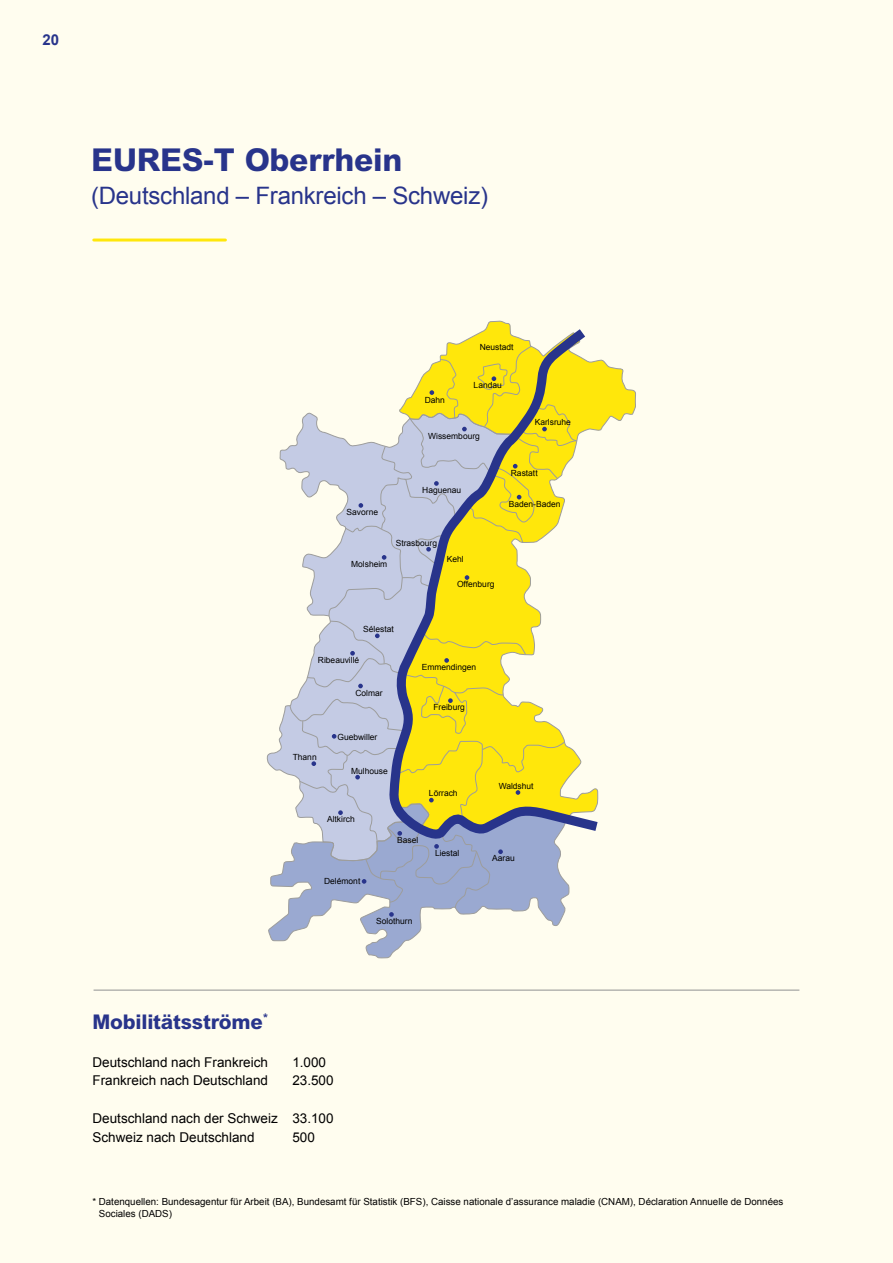
<style>
.page{position:relative;width:893px;height:1263px;background:#fffdef}
.page>*{position:absolute;margin:0;border:0;box-sizing:border-box;transform-origin:0 0}
.t1{font:800 31.5px "Arial";letter-spacing:-.01em;color:#28348b}
.t2{font:24px "Arial";letter-spacing:-.01em;color:#28348b}
.t3{font:800 20.25px "Arial";letter-spacing:-.01em;color:#28348b}
.t4{font:700 15px "Arial";color:#28348b}
.t5{font:13.5px "Arial";color:#000}
.t6{font:9.75px/12px "Arial";color:#000}
.t7{font:8.4px "Arial";color:#000}
</style>
<div class="page">
<svg style="left:487px;top:321px;width:149px;height:102px"></svg>
<svg style="left:268px;top:861px;width:295px;height:98px"></svg>
<svg style="left:267px;top:446px;width:22px;height:329px"></svg>
<svg style="left:446px;top:324px;width:160px;height:507px"></svg>
<svg style="left:289px;top:346px;width:288px;height:571px"></svg>
<hr style="left:94px;top:239px;width:131px;height:3px;background:#ffe70b">
<hr style="left:94px;top:989px;width:705px;height:2px;background:#9d9d9c">
<h3 class="t4" style="left:43px;top:30px;width:18px">20</h3>
<h1 class="t1" style="left:91px;top:141px;width:313px">EURES-T Oberrhein</h1>
<h1 class="t2" style="left:91px;top:180px;width:399px">(Deutschland – Frankreich – Schweiz)</h1>
<p class="t7" style="left:480px;top:342px;width:35px">Neustadt</p>
<p class="t7" style="left:474px;top:380px;width:30px">Landau</p>
<p class="t7" style="left:425px;top:394px;width:22px">Dahn</p>
<p class="t7" style="left:428px;top:430px;width:53px">Wissembourg</p>
<p class="t7" style="left:535px;top:417px;width:38px">Karlsruhe</p>
<p class="t7" style="left:347px;top:507px;width:33px">Savorne</p>
<p class="t7" style="left:422px;top:485px;width:41px">Haguenau</p>
<p class="t7" style="left:351px;top:558px;width:38px">Molsheim</p>
<p class="t7" style="left:396px;top:537px;width:43px">Strasbourg</p>
<p class="t7" style="left:447px;top:553px;width:18px">Kehl</p>
<p class="t7" style="left:457px;top:579px;width:39px">Offenburg</p>
<p class="t7" style="left:511px;top:467px;width:28px">Rastatt</p>
<p class="t7" style="left:509px;top:498px;width:53px">Baden-Baden</p>
<p class="t7" style="left:363px;top:624px;width:32px">Sélestat</p>
<p class="t7" style="left:318px;top:655px;width:43px">Ribeauvillé</p>
<p class="t7" style="left:355px;top:687px;width:29px">Colmar</p>
<p class="t7" style="left:337px;top:731px;width:41px">Guebwiller</p>
<p class="t7" style="left:293px;top:752px;width:25px">Thann</p>
<p class="t7" style="left:351px;top:765px;width:38px">Mulhouse</p>
<p class="t7" style="left:327px;top:814px;width:29px">Altkirch</p>
<p class="t7" style="left:422px;top:661px;width:56px">Emmendingen</p>
<p class="t7" style="left:433px;top:702px;width:33px">Freiburg</p>
<p class="t7" style="left:429px;top:788px;width:30px">Lörrach</p>
<p class="t7" style="left:324px;top:875px;width:38px">Delémont</p>
<p class="t7" style="left:397px;top:834px;width:23px">Basel</p>
<p class="t7" style="left:376px;top:915px;width:38px">Solothurn</p>
<p class="t7" style="left:435px;top:847px;width:26px">Liestal</p>
<p class="t7" style="left:499px;top:780px;width:36px">Waldshut</p>
<p class="t7" style="left:492px;top:853px;width:24px">Aarau</p>
<h2 class="t3" style="left:92px;top:1010px;width:177px">Mobilitätsströme<sup>*</sup></h2>
<p class="t5" style="left:92px;top:1053px;width:177px">Deutschland nach Frankreich</p>
<p class="t5" style="left:292px;top:1053px;width:35px">1.000</p>
<p class="t5" style="left:92px;top:1072px;width:177px">Frankreich nach Deutschland</p>
<p class="t5" style="left:292px;top:1072px;width:43px">23.500</p>
<p class="t5" style="left:92px;top:1109px;width:187px">Deutschland nach der Schweiz</p>
<p class="t5" style="left:292px;top:1109px;width:43px">33.100</p>
<p class="t5" style="left:92px;top:1128px;width:164px">Schweiz nach Deutschland</p>
<p class="t5" style="left:292px;top:1128px;width:24px">500</p>
<h2 class="t6" style="left:99px;top:1195px;width:686px;text-indent:-6px">* Datenquellen: Bundesagentur für Arbeit (BA), Bundesamt für Statistik (BFS), Caisse nationale d’assurance maladie (CNAM), Déclaration Annuelle de Données<br>Sociales (DADS)</h2>
</div>
